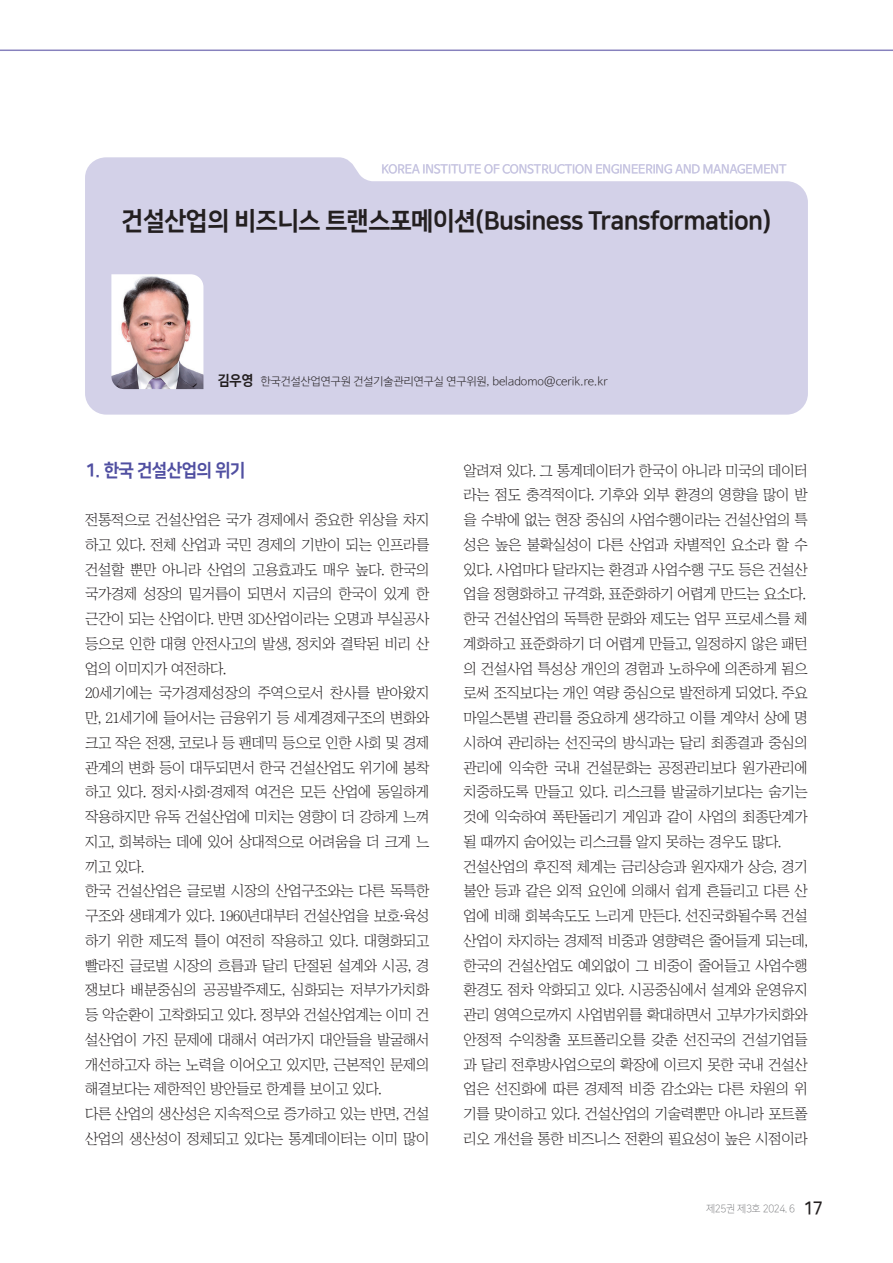
<style>
.page{position:relative;width:893px;height:1263px;background:#fff}
.page>*{position:absolute;margin:0;border:0;box-sizing:border-box;transform-origin:0 0}
.큰제목{font:25.5px "Nanum Square EB";letter-spacing:-.025em;color:#231f20;scale:.95 1}
._1{font:18px "Nanum Square EB";letter-spacing:-.04em;color:#504fa1;scale:.95 1}
.본문{font:14.7px/24.8px "Chosunilbo NM";letter-spacing:-.025em;color:#231f20;text-align:justify}
.t1{font:12px "Nanum Barun Gothic";color:#c6c4e1}
.상단저자소속{font:300 11.25px "Nanum Barun Gothic";color:#231f20}
.t2{font:10.5px "Nanum Square L";letter-spacing:-.025em;color:#6c6d70;scale:.95 1}
.s1{font-weight:700;font-size:14.25px}
.s2{font-family:"Nanum Square B";font-size:18px;color:#231f20}
</style>
<div class="page">
<svg style="left:85px;top:157px;width:723px;height:258px;background:#d5d4e9"></svg>
<hr style="left:0;top:50px;width:893px;height:1px;background:#8781bd">
<img style="left:111px;top:274px;width:92px;height:115px">
<p class="t1" style="left:382px;top:163px;width:406px">KOREA INSTITUTE OF CONSTRUCTION ENGINEERING AND MANAGEMENT</p>
<p class="큰제목" style="left:122px;top:207px;width:685px">건설산업의 비즈니스 트랜스포메이션(Business Transformation)</p>
<p class="상단저자소속" style="left:218px;top:376px;width:391px"><span class="s1">김우영</span> 한국건설산업연구원 건설기술관리연구실 연구위원, beladomo@cerik.re.kr</p>
<p class="_1" style="left:85px;top:460px;width:170px">1. 한국 건설산업의 위기</p>
<p class="본문" style="left:85px;top:507px;width:346px">전통적으로 건설산업은 국가 경제에서 중요한 위상을 차지 하고 있다. 전체 산업과 국민 경제의 기반이 되는 인프라를 건설할 뿐만 아니라 산업의 고용효과도 매우 높다. 한국의 국가경제 성장의 밑거름이 되면서 지금의 한국이 있게 한 근간이 되는 산업이다. 반면 3D산업이라는 오명과 부실공사 등으로 인한 대형 안전사고의 발생, 정치와 결탁된 비리 산 업의 이미지가 여전하다.</p>
<p class="본문" style="left:85px;top:681px;width:346px">20세기에는 국가경제성장의 주역으로서 찬사를 받아왔지 만, 21세기에 들어서는 금융위기 등 세계경제구조의 변화와 크고 작은 전쟁, 코로나 등 팬데믹 등으로 인한 사회 및 경제 관계의 변화 등이 대두되면서 한국 건설산업도 위기에 봉착 하고 있다. 정치․사회․경제적 여건은 모든 산업에 동일하게 작용하지만 유독 건설산업에 미치는 영향이 더 강하게 느껴 지고, 회복하는 데에 있어 상대적으로 어려움을 더 크게 느 끼고 있다.</p>
<p class="본문" style="left:85px;top:879px;width:346px">한국 건설산업은 글로벌 시장의 산업구조와는 다른 독특한 구조와 생태계가 있다. 1960년대부터 건설산업을 보호․육성 하기 위한 제도적 틀이 여전히 작용하고 있다. 대형화되고 빨라진 글로벌 시장의 흐름과 달리 단절된 설계와 시공, 경 쟁보다 배분중심의 공공발주제도, 심화되는 저부가가치화 등 악순환이 고착화되고 있다. 정부와 건설산업계는 이미 건 설산업이 가진 문제에 대해서 여러가지 대안들을 발굴해서 개선하고자 하는 노력을 이어오고 있지만, 근본적인 문제의 해결보다는 제한적인 방안들로 한계를 보이고 있다.</p>
<p class="본문" style="left:85px;top:1101px;width:346px">다른 산업의 생산성은 지속적으로 증가하고 있는 반면, 건설 산업의 생산성이 정체되고 있다는 통계데이터는 이미 많이</p>
<p class="본문" style="left:463px;top:458px;width:346px">알려져 있다. 그 통계데이터가 한국이 아니라 미국의 데이터 라는 점도 충격적이다. 기후와 외부 환경의 영향을 많이 받 을 수밖에 없는 현장 중심의 사업수행이라는 건설산업의 특 성은 높은 불확실성이 다른 산업과 차별적인 요소라 할 수 있다. 사업마다 달라지는 환경과 사업수행 구도 등은 건설산 업을 정형화하고 규격화, 표준화하기 어렵게 만드는 요소다.</p>
<p class="본문" style="left:463px;top:606px;width:346px">한국 건설산업의 독특한 문화와 제도는 업무 프로세스를 체 계화하고 표준화하기 더 어렵게 만들고, 일정하지 않은 패턴 의 건설사업 특성상 개인의 경험과 노하우에 의존하게 됨으 로써 조직보다는 개인 역량 중심으로 발전하게 되었다. 주요 마일스톤별 관리를 중요하게 생각하고 이를 계약서 상에 명 시하여 관리하는 선진국의 방식과는 달리 최종결과 중심의 관리에 익숙한 국내 건설문화는 공정관리보다 원가관리에 치중하도록 만들고 있다. 리스크를 발굴하기보다는 숨기는 것에 익숙하여 폭탄돌리기 게임과 같이 사업의 최종단계가 될 때까지 숨어있는 리스크를 알지 못하는 경우도 많다.</p>
<p class="본문" style="left:463px;top:854px;width:346px">건설산업의 후진적 체계는 금리상승과 원자재가 상승, 경기 불안 등과 같은 외적 요인에 의해서 쉽게 흔들리고 다른 산 업에 비해 회복속도도 느리게 만든다. 선진국화될수록 건설 산업이 차지하는 경제적 비중과 영향력은 줄어들게 되는데, 한국의 건설산업도 예외없이 그 비중이 줄어들고 사업수행 환경도 점차 악화되고 있다. 시공중심에서 설계와 운영유지 관리 영역으로까지 사업범위를 확대하면서 고부가가치화와 안정적 수익창출 포트폴리오를 갖춘 선진국의 건설기업들 과 달리 전후방사업으로의 확장에 이르지 못한 국내 건설산 업은 선진화에 따른 경제적 비중 감소와는 다른 차원의 위 기를 맞이하고 있다. 건설산업의 기술력뿐만 아니라 포트폴 리오 개선을 통한 비즈니스 전환의 필요성이 높은 시점이라</p>
<p class="t2" style="left:706px;top:1203px;width:124px">제25권 제3호 2024. 6 <span class="s2">17</span></p>
</div>
